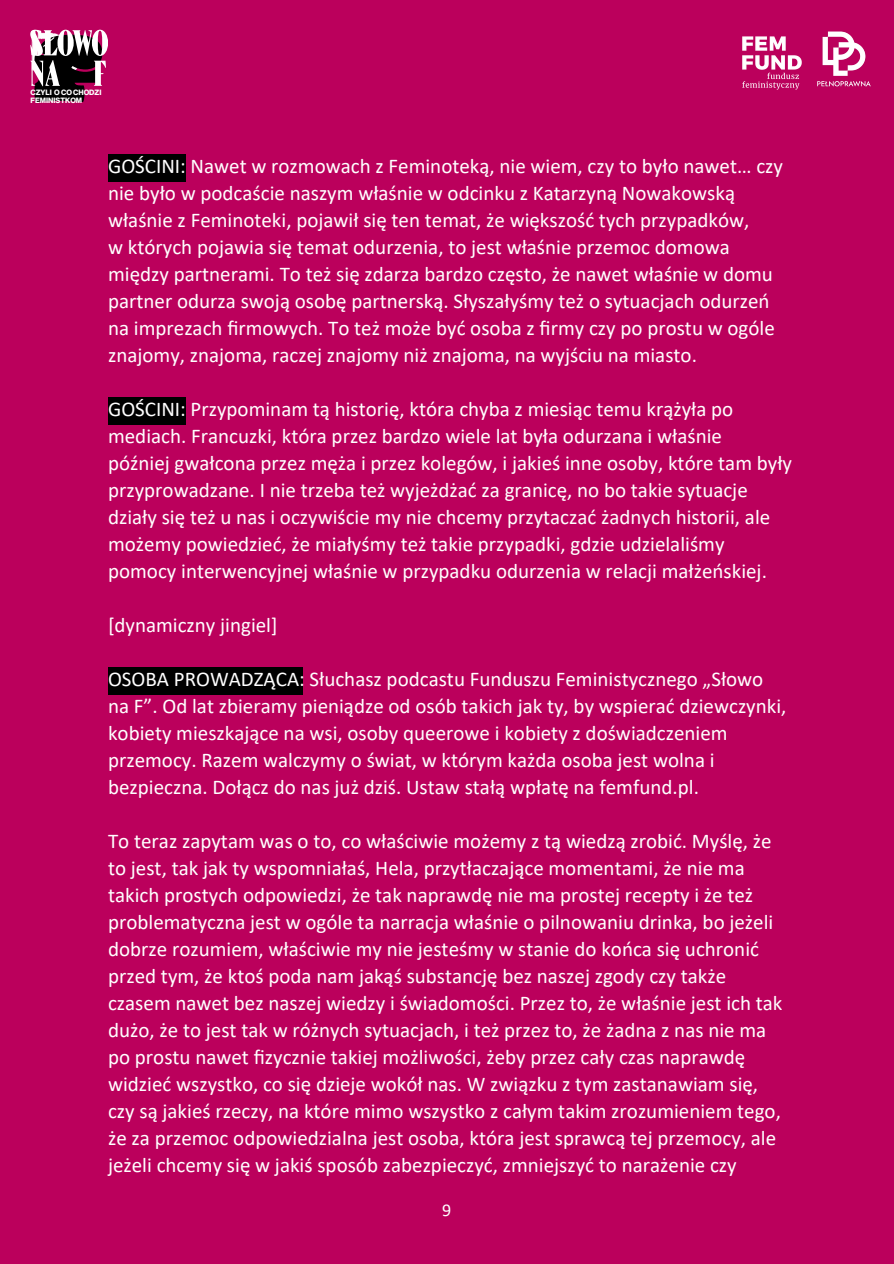
<style>
.page{position:relative;width:894px;height:1264px;background:#fff}
.page>*{position:absolute;margin:0;border:0;box-sizing:border-box;transform-origin:0 0}
.t1{font:21px/27px "Calibri";color:#fff}
.t2{font:18px "Calibri";color:#fff}
.t3{font:700 7.5px "Neue Haas Display";color:#fff}
</style>
<div class="page">
<div style="left:0;top:0;width:893px;height:1263px;background:#bb005c"></div>
<div style="left:108px;top:668px;width:195px;height:27px;background:#000"></div>
<div style="left:108px;top:155px;width:78px;height:27px;background:#000"></div>
<div style="left:108px;top:398px;width:78px;height:27px;background:#000"></div>
<svg style="left:30px;top:30px;width:78px;height:72px"></svg>
<img style="left:817px;top:31px;width:54px;height:56px">
<img style="left:742px;top:36px;width:60px;height:54px">
<p class="t3" style="left:30px;top:89px;width:72px">CZYLI O CO CHODZI</p>
<p class="t3" style="left:30px;top:97px;width:53px">FEMINISTKOM</p>
<p class="t1" style="left:108px;top:154px;width:676px">GOŚCINI: Nawet w rozmowach z Feminoteką, nie wiem, czy to było nawet… czy nie było w podcaście naszym właśnie w odcinku z Katarzyną Nowakowską właśnie z Feminoteki, pojawił się ten temat, że większość tych przypadków,<br>w których pojawia się temat odurzenia, to jest właśnie przemoc domowa między partnerami. To też się zdarza bardzo często, że nawet właśnie w domu partner odurza swoją osobę partnerską. Słyszałyśmy też o sytuacjach odurzeń na imprezach firmowych. To też może być osoba z firmy czy po prostu w ogóle znajomy, znajoma, raczej znajomy niż znajoma, na wyjściu na miasto.</p>
<p class="t1" style="left:108px;top:397px;width:685px">GOŚCINI: Przypominam tą historię, która chyba z miesiąc temu krążyła po mediach. Francuzki, która przez bardzo wiele lat była odurzana i właśnie<br>później gwałcona przez męża i przez kolegów, i jakieś inne osoby, które tam były przyprowadzane. I nie trzeba też wyjeżdżać za granicę, no bo takie sytuacje działy się też u nas i oczywiście my nie chcemy przytaczać żadnych historii, ale możemy powiedzieć, że miałyśmy też takie przypadki, gdzie udzielaliśmy pomocy interwencyjnej właśnie w przypadku odurzenia w relacji małżeńskiej.</p>
<p class="t1" style="left:108px;top:613px;width:171px">[dynamiczny jingiel]</p>
<p class="t1" style="left:108px;top:667px;width:679px">OSOBA PROWADZĄCA: Słuchasz podcastu Funduszu Feministycznego „Słowo na F”. Od lat zbieramy pieniądze od osób takich jak ty, by wspierać dziewczynki, kobiety mieszkające na wsi, osoby queerowe i kobiety z doświadczeniem przemocy. Razem walczymy o świat, w którym każda osoba jest wolna i bezpieczna. Dołącz do nas już dziś. Ustaw stałą wpłatę na femfund.pl.</p>
<p class="t1" style="left:108px;top:829px;width:675px">To teraz zapytam was o to, co właściwie możemy z tą wiedzą zrobić. Myślę, że to jest, tak jak ty wspomniałaś, Hela, przytłaczające momentami, że nie ma takich prostych odpowiedzi, że tak naprawdę nie ma prostej recepty i że też problematyczna jest w ogóle ta narracja właśnie o pilnowaniu drinka, bo jeżeli dobrze rozumiem, właściwie my nie jesteśmy w stanie do końca się uchronić przed tym, że ktoś poda nam jakąś substancję bez naszej zgody czy także czasem nawet bez naszej wiedzy i świadomości. Przez to, że właśnie jest ich tak dużo, że to jest tak w różnych sytuacjach, i też przez to, że żadna z nas nie ma po prostu nawet fizycznie takiej możliwości, żeby przez cały czas naprawdę widzieć wszystko, co się dzieje wokół nas. W związku z tym zastanawiam się, czy są jakieś rzeczy, na które mimo wszystko z całym takim zrozumieniem tego, że za przemoc odpowiedzialna jest osoba, która jest sprawcą tej przemocy, ale jeżeli chcemy się w jakiś sposób zabezpieczyć, zmniejszyć to narażenie czy</p>
<p class="t2" style="left:442px;top:1202px;width:11px">9</p>
</div>
